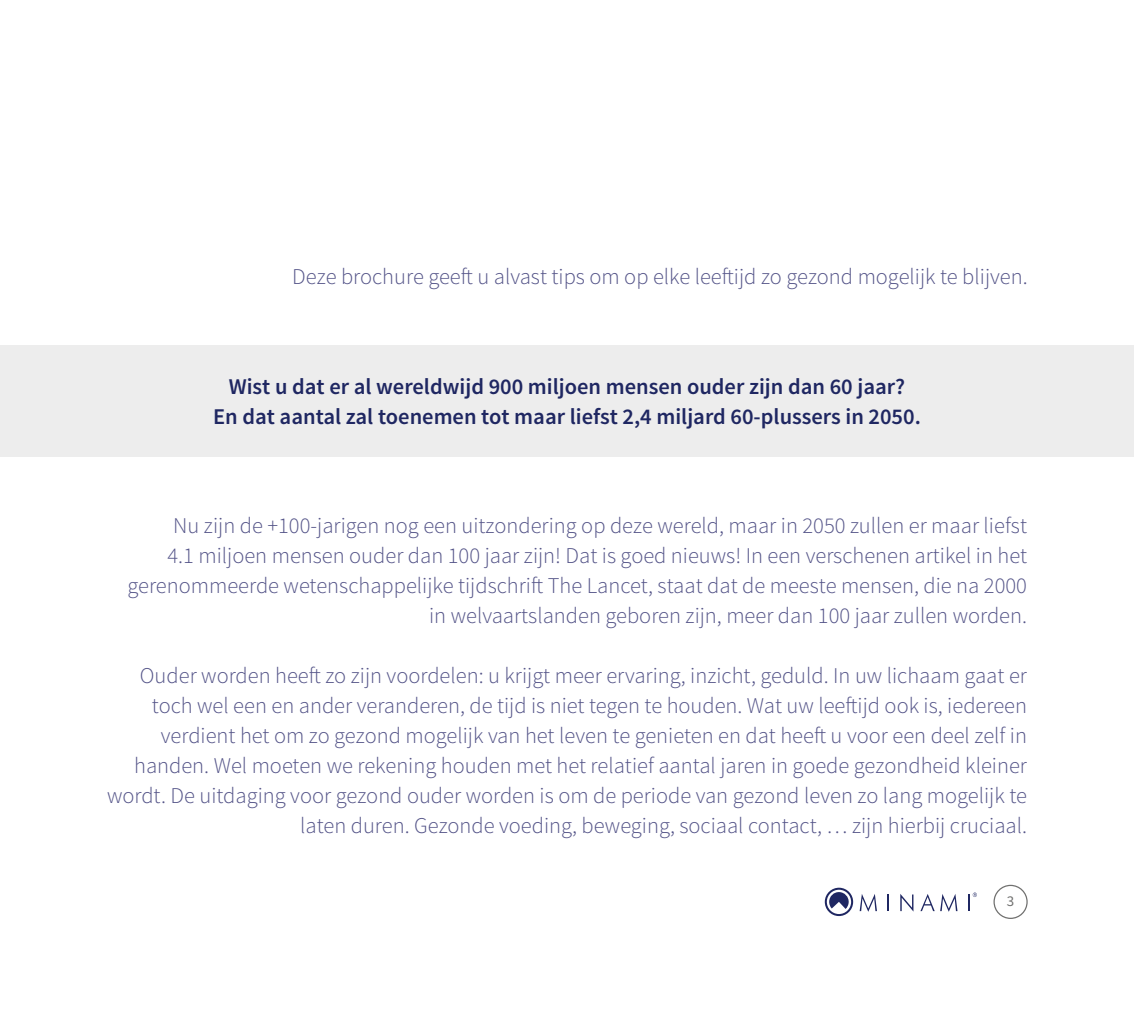
<style>
.page{position:relative;width:1134px;height:1028px;background:#fff}
.page>*{position:absolute;margin:0;border:0;box-sizing:border-box;transform-origin:0 0}
.t1{font:300 22.5px/30px "Source Sans Pro";color:#545488;text-align:right}
.t2{font:600 22.5px/30px "Source Sans Pro";color:#1f2762;text-align:center}
.t3{font:15px "Source Sans Pro";color:#70706f}
</style>
<div class="page">
<div style="left:993px;top:884px;width:35px;height:35px;border:1px solid #70706f;border-radius:50%"></div>
<svg style="left:860px;top:894px;width:17px;height:17px"></svg>
<svg style="left:887px;top:894px;width:2px;height:17px"></svg>
<svg style="left:900px;top:894px;width:13px;height:17px"></svg>
<svg style="left:920px;top:894px;width:37px;height:17px"></svg>
<svg style="left:829px;top:892px;width:20px;height:17px"></svg>
<div style="left:824px;top:887px;width:29px;height:29px;border:2px solid #1f2762;border-radius:50%"></div>
<svg style="left:968px;top:892px;width:9px;height:19px"></svg>
<div style="left:0;top:345px;width:1134px;height:112px;background:#ededed"></div>
<p class="t1" style="left:292px;top:261px;width:737px">Deze brochure geeft u alvast tips om op elke leeftijd zo gezond mogelijk te blijven.</p>
<p class="t2" style="left:213px;top:372px;width:709px">Wist u dat er al wereldwijd 900 miljoen mensen ouder zijn dan 60 jaar?<br>En dat aantal zal toenemen tot maar liefst 2,4 miljard 60-plussers in 2050.</p>
<p class="t1" style="left:127px;top:510px;width:901px">Nu zijn de +100-jarigen nog een uitzondering op deze wereld, maar in 2050 zullen er maar liefst<br>4.1 miljoen mensen ouder dan 100 jaar zijn! Dat is goed nieuws! In een verschenen artikel in het gerenommeerde wetenschappelijke tijdschrift The Lancet, staat dat de meeste mensen, die na 2000 in welvaartslanden geboren zijn, meer dan 100 jaar zullen worden.</p>
<p class="t1" style="left:107px;top:660px;width:921px">Ouder worden heeft zo zijn voordelen: u krijgt meer ervaring, inzicht, geduld. In uw lichaam gaat er toch wel een en ander veranderen, de tijd is niet tegen te houden. Wat uw leeftijd ook is, iedereen verdient het om zo gezond mogelijk van het leven te genieten en dat heeft u voor een deel zelf in handen. Wel moeten we rekening houden met het relatief aantal jaren in goede gezondheid kleiner wordt. De uitdaging voor gezond ouder worden is om de periode van gezond leven zo lang mogelijk te laten duren. Gezonde voeding, beweging, sociaal contact, … zijn hierbij cruciaal.</p>
<p class="t3" style="left:1007px;top:891px;width:9px">3</p>
</div>
